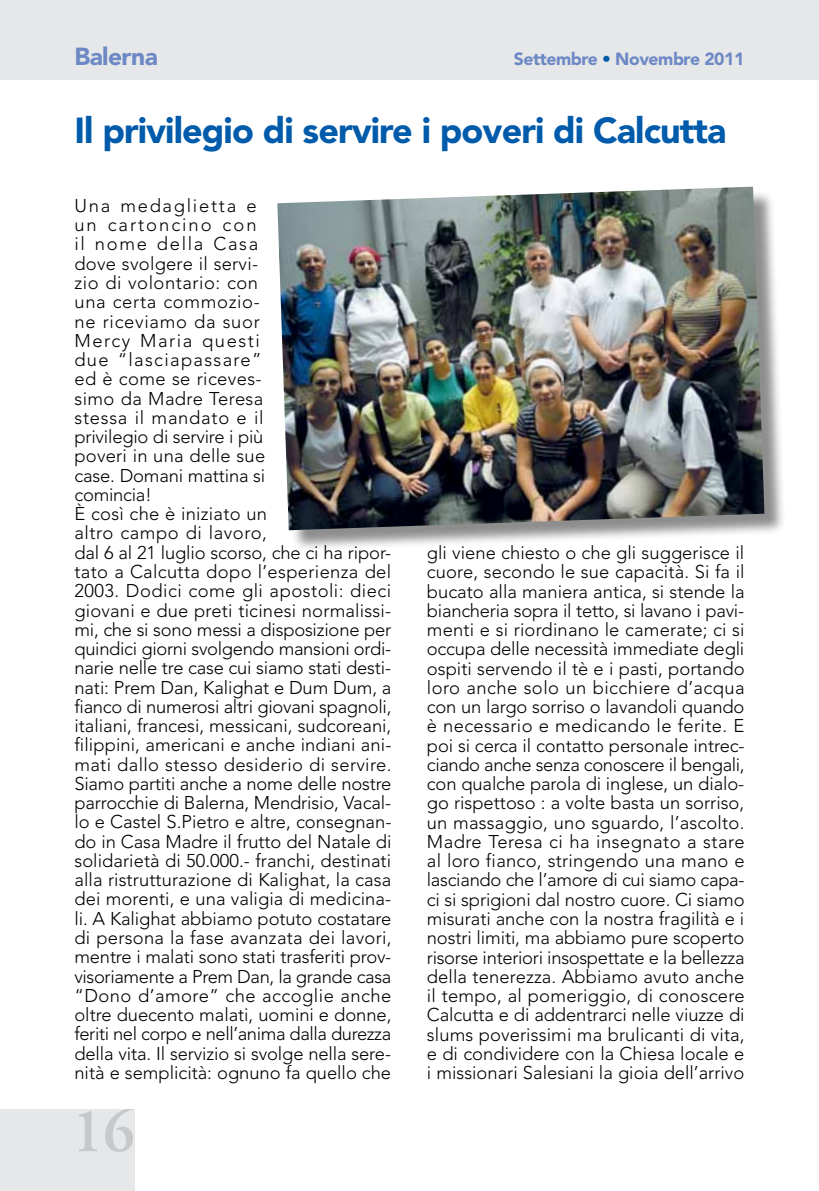
<style>
.page{position:relative;width:819px;height:1191px;background:#fff}
.page>*{position:absolute;margin:0;border:0;box-sizing:border-box;transform-origin:0 0}
.t1{font:600 63px "Adobe Garamond Pro";color:#c7c8ca}
.t2{font:900 35.88px "Avenir";letter-spacing:-.025em;color:#005baa}
.t3{font:900 24.5px "Avenir";letter-spacing:-.025em;color:#6d89c5}
.t4{font:300 18.38px/19.2px "Avenir";color:#000}
.t5{font:900 17.5px "Avenir";letter-spacing:-.025em;color:#6d89c5}
.s1{color:#005baa}
</style>
<div class="page">
<div style="left:0;top:0;width:819px;height:79px;background:#e6e7e8"></div>
<div style="left:0;top:1109px;width:134px;height:82px;background:#e6e7e8"></div>
<div style="left:280px;top:190px;width:506px;height:361px;background:#000;opacity:.45"></div>
<img style="left:277px;top:187px;width:487px;height:343px">
<h3 class="t3" style="left:74px;top:42px;width:85px">Balerna</h3>
<p class="t5" style="left:514px;top:48px;width:232px">Settembre <span class="s1">•</span> Novembre 2011</p>
<h2 class="t2" style="left:74px;top:108px;width:653px">Il privilegio di servire i poveri di Calcutta</h2>
<p class="t4" style="left:74px;top:196px;width:318px">Una medaglietta e<br>un cartoncino con<br>il nome della Casa<br>dove svolgere il servi-<br>zio di volontario: con<br>una certa commozio-<br>ne riceviamo da suor<br>Mercy Maria questi<br>due “lasciapassare”<br>ed è come se riceves-<br>simo da Madre Teresa<br>stessa il mandato e il<br>privilegio di servire i più<br>poveri in una delle sue<br>case. Domani mattina si<br>comincia!<br>È così che è iniziato un<br>altro campo di lavoro,<br>dal 6 al 21 luglio scorso, che ci ha ripor&shy;tato a Calcutta dopo l’esperienza del<br>2003. Dodici come gli apostoli: dieci giovani e due preti ticinesi normalissi&shy;mi, che si sono messi a disposizione per quindici giorni svolgendo mansioni ordi&shy;narie nelle tre case cui siamo stati desti&shy;nati: Prem Dan, Kalighat e Dum Dum, a fianco di numerosi altri giovani spagnoli, italiani, francesi, messicani, sudcoreani, filippini, americani e anche indiani ani&shy;mati dallo stesso desiderio di servire.<br>Siamo partiti anche a nome delle nostre parrocchie di Balerna, Mendrisio, Vacal&shy;lo e Castel S.Pietro e altre, consegnan&shy;do in Casa Madre il frutto del Natale di solidarietà di 50.000.- franchi, destinati alla ristrutturazione di Kalighat, la casa dei morenti, e una valigia di medicina&shy;li. A Kalighat abbiamo potuto costatare di persona la fase avanzata dei lavori, mentre i malati sono stati trasferiti prov&shy;visoriamente a Prem Dan, la grande casa “Dono d’amore” che accoglie anche oltre duecento malati, uomini e donne, feriti nel corpo e nell’anima dalla durezza della vita. Il servizio si svolge nella sere&shy;nità e semplicità: ognuno fa quello che</p>
<h1 class="t1" style="left:71px;top:1094px;width:65px">16</h1>
<p class="t4" style="left:427px;top:543px;width:319px;text-align:justify">gli viene chiesto o che gli suggerisce il cuore, secondo le sue capacità. Si fa il bucato alla maniera antica, si stende la biancheria sopra il tetto, si lavano i pavi&shy;menti e si riordinano le camerate; ci si occupa delle necessità immediate degli ospiti servendo il tè e i pasti, portando loro anche solo un bicchiere d’acqua con un largo sorriso o lavandoli quando è necessario e medicando le ferite. E poi si cerca il contatto personale intrec&shy;ciando anche senza conoscere il bengali, con qualche parola di inglese, un dialo&shy;go rispettoso : a volte basta un sorriso, un massaggio, uno sguardo, l’ascolto.<br>Madre Teresa ci ha insegnato a stare al loro fianco, stringendo una mano e lasciando che l’amore di cui siamo capa&shy;ci si sprigioni dal nostro cuore. Ci siamo misurati anche con la nostra fragilità e i nostri limiti, ma abbiamo pure scoperto risorse interiori insospettate e la bellezza della tenerezza. Abbiamo avuto anche il tempo, al pomeriggio, di conoscere Calcutta e di addentrarci nelle viuzze di slums poverissimi ma brulicanti di vita, e di condividere con la Chiesa locale e i missionari Salesiani la gioia dell’arrivo</p>
</div>
